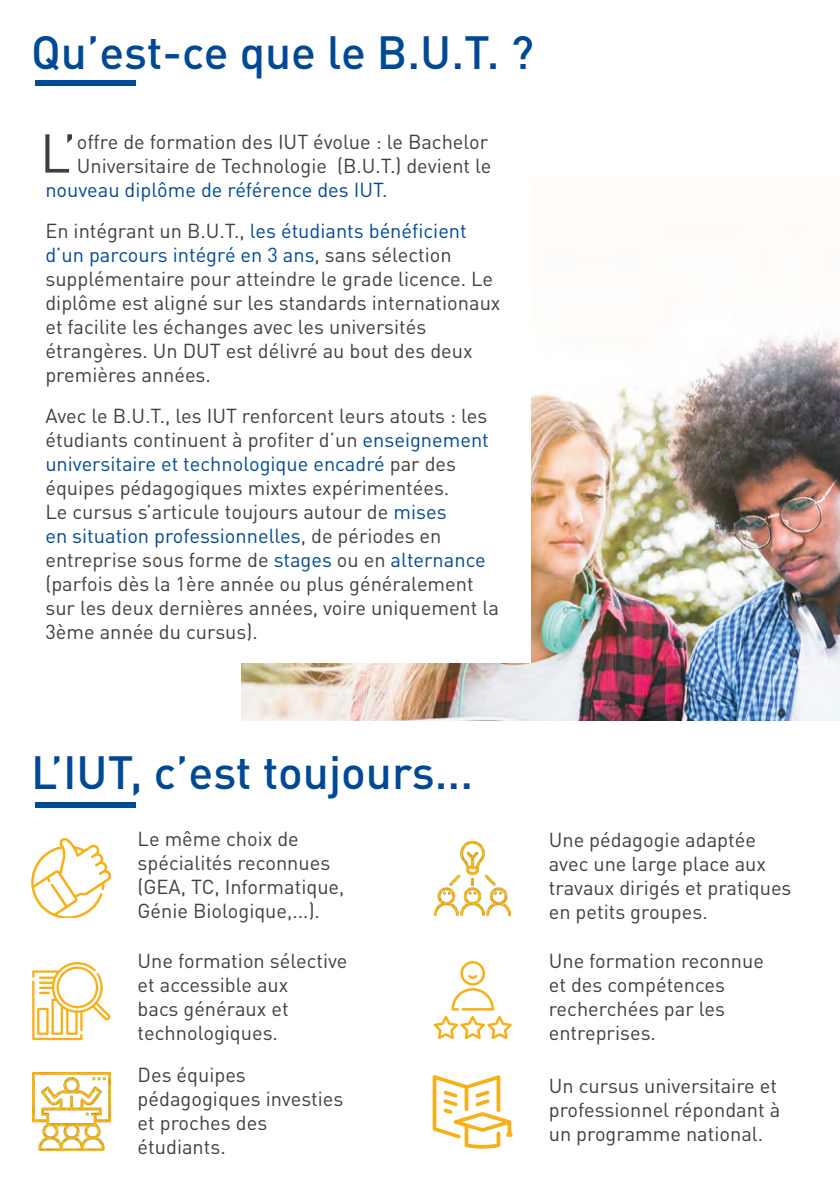
<style>
.page{position:relative;width:840px;height:1191px;background:#fff}
.page>*{position:absolute;margin:0;border:0;box-sizing:border-box;transform-origin:0 0}
.t1{font:53.8px "DIN Pro";color:#423e3c}
.t2{font:500 46px "DIN Pro";color:#004996}
.t3{font:20px/24px "DIN Pro";color:#423e3c}
.t4{font:20px "DIN Pro";color:#004996}
.s1{color:#423e3c}
.s2{color:#004996}
</style>
<div class="page">
<img style="left:241px;top:332px;width:598px;height:388px">
<div style="left:31px;top:116px;width:499px;height:546px;background:#fff"></div>
<div style="left:35px;top:81px;width:100px;height:5px;background:#004996"></div>
<div style="left:35px;top:802px;width:101px;height:6px;background:#004996"></div>
<svg style="left:433px;top:961px;width:78px;height:78px"></svg>
<svg style="left:432px;top:1075px;width:80px;height:73px"></svg>
<svg style="left:31px;top:838px;width:80px;height:80px"></svg>
<svg style="left:32px;top:962px;width:78px;height:78px"></svg>
<img style="left:32px;top:1072px;width:78px;height:78px">
<img style="left:434px;top:841px;width:76px;height:74px">
<h2 class="t2" style="left:31px;top:15px;width:504px">Qu’est-ce que le B.U.T. ?</h2>
<h1 class="t1" style="left:40px;top:111px;width:38px">L’</h1>
<p class="t3" style="left:77px;top:127px;width:413px">offre de formation des IUT évolue : le Bachelor</p>
<p class="t3" style="left:77px;top:151px;width:416px">Universitaire de Technologie (B.U.T.) devient le</p>
<p class="t4" style="left:45px;top:174px;width:343px">nouveau diplôme de référence des IUT<span class="s1">.</span></p>
<p class="t3" style="left:45px;top:216px;width:456px">En intégrant un B.U.T., <span class="s2">les étudiants bénéficient d’un parcours intégré en 3 ans</span>, sans sélection supplémentaire pour atteindre le grade licence. Le diplôme est aligné sur les standards internationaux et facilite les échanges avec les universités étrangères. Un DUT est délivré au bout des deux premières années.</p>
<p class="t3" style="left:45px;top:401px;width:454px">Avec le B.U.T., les IUT renforcent leurs atouts : les étudiants continuent à profiter d’un <span class="s2">enseignement universitaire et technologique encadré</span> par des équipes pédagogiques mixtes expérimentées.<br>Le cursus s’articule toujours autour de <span class="s2">mises<br>en situation professionnelles</span>, de périodes en entreprise sous forme de <span class="s2">stages</span> ou en <span class="s2">alternance </span>(parfois dès la 1ère année ou plus généralement sur les deux dernières années, voire uniquement la 3ème année du cursus).</p>
<h2 class="t2" style="left:31px;top:734px;width:443px">L’IUT, c’est toujours...</h2>
<p class="t3" style="left:137px;top:825px;width:208px">Le même choix de spécialités reconnues (GEA, TC, Informatique,<br>Génie Biologique,...).</p>
<p class="t3" style="left:548px;top:825px;width:244px">Une pédagogie adaptée avec une large place aux travaux dirigés et pratiques en petits groupes.</p>
<p class="t3" style="left:548px;top:947px;width:216px">Une formation reconnue et des compétences recherchées par les entreprises.</p>
<p class="t3" style="left:548px;top:1071px;width:233px">Un cursus universitaire et professionnel répondant à un programme national.</p>
<p class="t3" style="left:137px;top:947px;width:211px">Une formation sélective et accessible aux<br>bacs généraux et technologiques.</p>
<p class="t3" style="left:137px;top:1060px;width:207px">Des équipes pédagogiques investies et proches des étudiants.</p>
</div>
